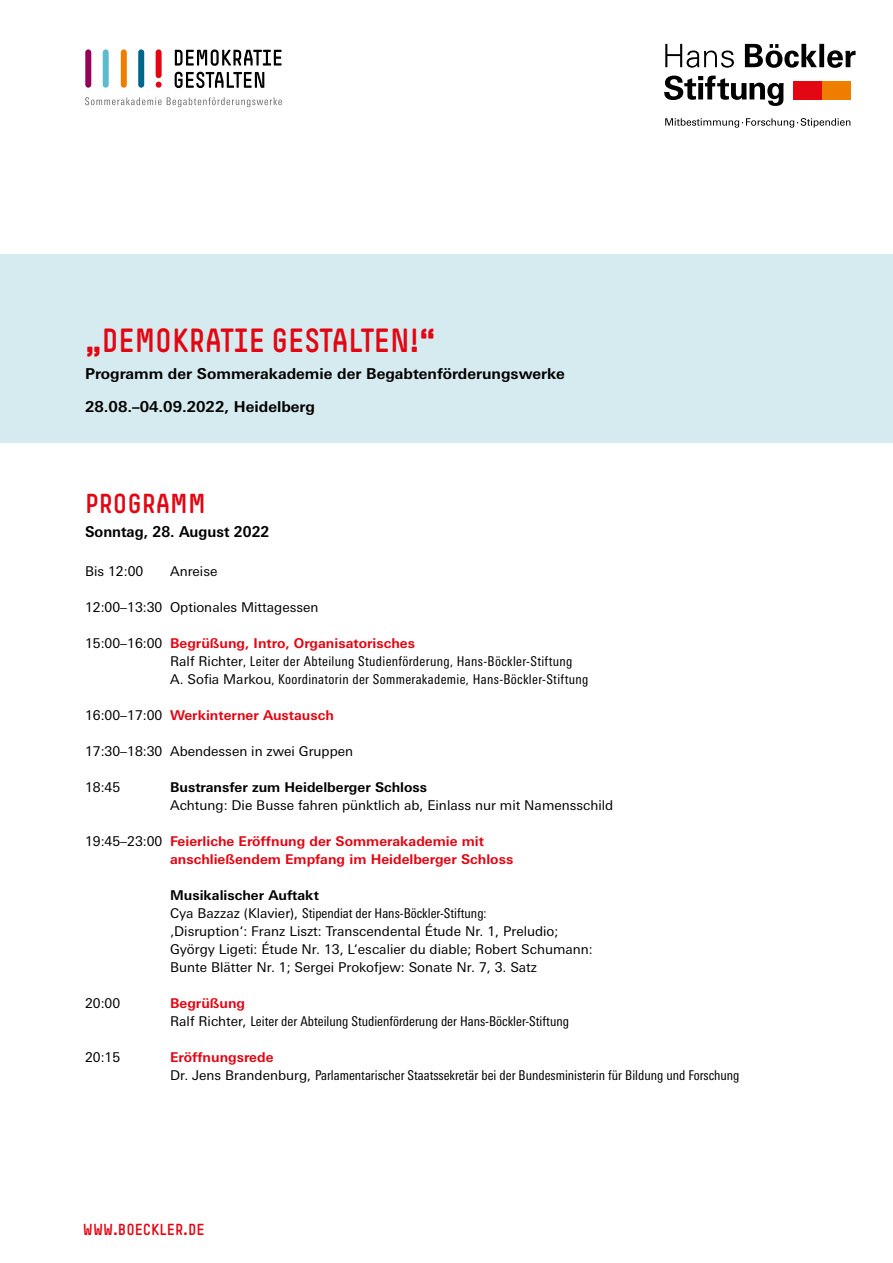
<style>
.page{position:relative;width:893px;height:1263px;background:#fff}
.page>*{position:absolute;margin:0;border:0;box-sizing:border-box;transform-origin:0 0}
.t1{font:33px "Simple HBS";color:#e30613;scale:.95 1}
.t2{font:27px "Simple HBS";color:#e30613}
.t3{font:15.75px "Simple HBS";color:#e30613}
.t4{font:700 15px/32.8px "Univers Next Pro";color:#000}
.t5{font:700 15px "Univers Next Pro";color:#000;scale:.94 1}
.t6{font:13.5px/18px "Univers Next Pro";color:#000}
.t7{font:condensed 13.5px/18px "Univers Next Pro";color:#000}
.t8{font:condensed 13.5px/18px "Univers Next Pro";letter-spacing:.025em;color:#000}
.t9{font:700 13.5px/18px "Univers Next Pro";color:#e30613}
.t10{font:700 13.5px "Univers Next Pro";color:#000}
.s1{font-stretch:normal}
.s2{font-weight:700;font-stretch:normal;color:#e30613}
.s3{font-weight:400;color:#000}
.s4{font-weight:700}
.s5{font-stretch:condensed}
</style>
<div class="page">
<div style="left:0;top:254px;width:893px;height:189px;background:#d6ebef"></div>
<svg style="left:664px;top:44px;width:191px;height:62px"></svg>
<div style="left:793px;top:81px;width:29px;height:18px;background:#e30613"></div>
<div style="left:822px;top:81px;width:28px;height:18px;background:#ef7d00"></div>
<svg style="left:665px;top:118px;width:185px;height:10px"></svg>
<svg style="left:85px;top:97px;width:197px;height:10px"></svg>
<svg style="left:175px;top:49px;width:107px;height:17px"></svg>
<svg style="left:175px;top:72px;width:89px;height:16px"></svg>
<div style="left:85px;top:52px;width:6px;height:33px;background:#960058"></div>
<div style="left:103px;top:52px;width:6px;height:33px;background:#5cbccd"></div>
<div style="left:121px;top:52px;width:6px;height:33px;background:#ef7d00"></div>
<div style="left:138px;top:52px;width:6px;height:33px;background:#00678a"></div>
<div style="left:156px;top:52px;width:6px;height:23px;background:#e30613"></div>
<h1 class="t1" style="left:85px;top:322px;width:371px">„DEMOKRATIE GESTALTEN!“</h1>
<p class="t4" style="left:85px;top:357px;width:481px">Programm der Sommerakademie der Begabtenförderungswerke<br>28.08.–04.09.2022, Heidelberg</p>
<h2 class="t2" style="left:85px;top:488px;width:122px">PROGRAMM</h2>
<p class="t5" style="left:85px;top:523px;width:198px">Sonntag, 28. August 2022</p>
<p class="t6" style="left:85px;top:562px;width:60px">Bis 12:00</p>
<p class="t6" style="left:170px;top:562px;width:49px">Anreise</p>
<p class="t6" style="left:85px;top:598px;width:235px">12:00–13:30 Optionales Mittagessen</p>
<p class="t8" style="left:170px;top:634px;width:420px;text-indent:-85px"><span class="s1">15:00–16:00</span> <span class="s2">Begrüßung, Intro, Organisatorisches<br></span><span class="s1">Ralf Richter</span>, Leiter der Abteilung Studienförderung, Hans-Böckler-Stiftung<br><span class="s1">A. Sofia Markou</span>, Koordinatorin der Sommerakademie, Hans-Böckler-Stiftung</p>
<p class="t9" style="left:85px;top:706px;width:250px"><span class="s3">16:00–17:00</span> Werkinterner Austausch</p>
<p class="t6" style="left:85px;top:742px;width:270px">17:30–18:30 Abendessen in zwei Gruppen</p>
<p class="t6" style="left:85px;top:778px;width:37px">18:45</p>
<p class="t10" style="left:170px;top:779px;width:259px">Bustransfer zum Heidelberger Schloss</p>
<p class="t6" style="left:170px;top:796px;width:445px">Achtung: Die Busse fahren pünktlich ab, Einlass nur mit Namensschild</p>
<p class="t9" style="left:170px;top:832px;width:345px;text-indent:-85px"><span class="s3">19:45–23:00</span> Feierliche Eröffnung der Sommerakademie mit anschließendem Empfang im Heidelberger Schloss</p>
<p class="t6" style="left:170px;top:886px;width:424px"><span class="s4">Musikalischer Auftakt<br></span>Cya Bazzaz (Klavier), <span class="s5">Stipendiat der Hans-Böckler-Stiftung:<br></span>‚Disruption‘: Franz Liszt: Transcendental Étude Nr. 1, Preludio; György Ligeti: Étude Nr. 13, L‘escalier du diable; Robert Schumann:<br>Bunte Blätter Nr. 1; Sergei Prokofjew: Sonate Nr. 7, 3. Satz</p>
<p class="t6" style="left:85px;top:994px;width:37px">20:00</p>
<p class="t7" style="left:170px;top:994px;width:400px"><span class="s2">Begrüßung<br></span><span class="s1">Ralf Richter,</span> Leiter der Abteilung Studienförderung der Hans-Böckler-Stiftung</p>
<p class="t6" style="left:85px;top:1048px;width:37px">20:15</p>
<p class="t7" style="left:170px;top:1048px;width:571px"><span class="s2">Eröffnungsrede<br></span><span class="s1">Dr. Jens Brandenburg,</span> Parlamentarischer Staatssekretär bei der Bundesministerin für Bildung und Forschung</p>
<p class="t3" style="left:83px;top:1221px;width:123px">WWW.BOECKLER.DE</p>
</div>
